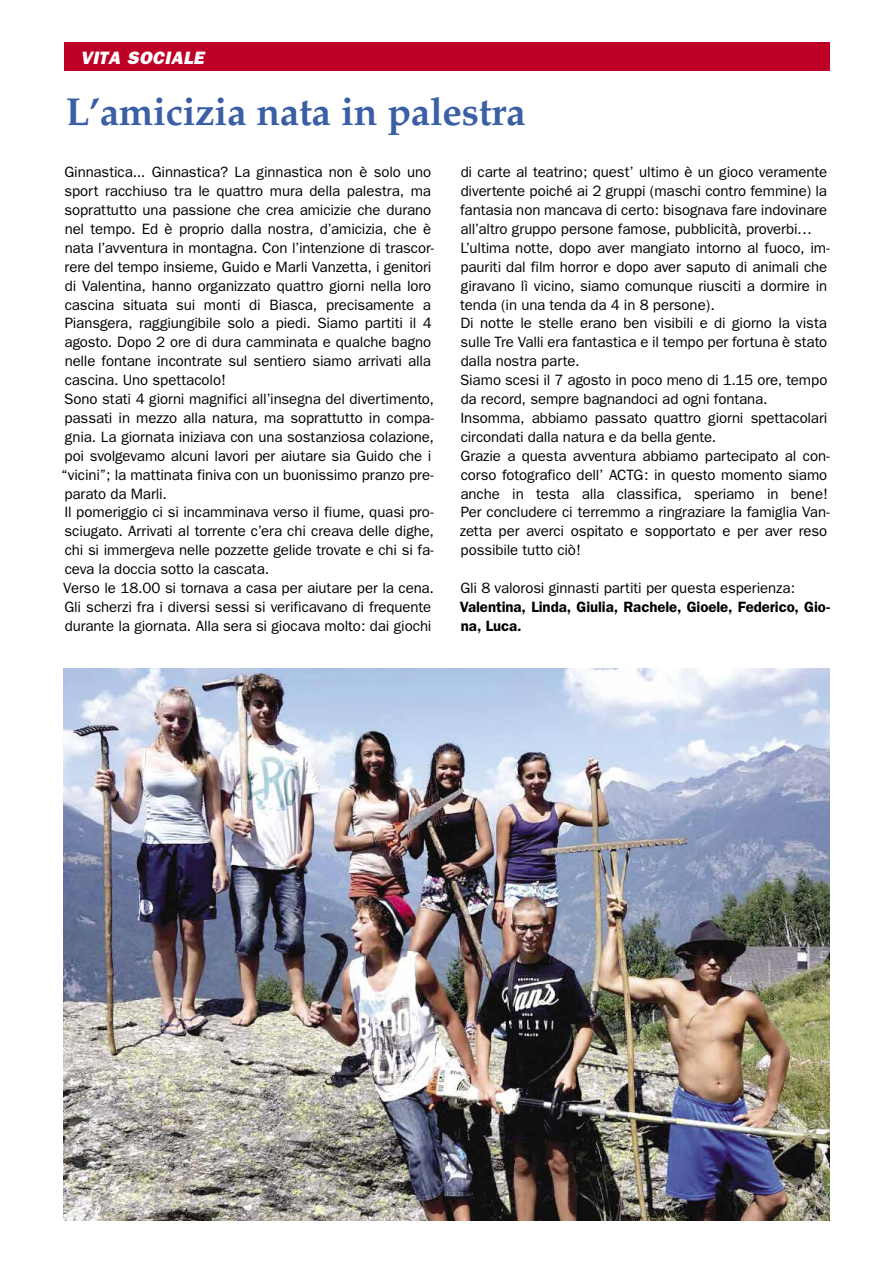
<style>
.page{position:relative;width:893px;height:1263px;background:#fff}
.page>*{position:absolute;margin:0;border:0;box-sizing:border-box;transform-origin:0 0}
.t1{font:700 39px "Palatino";letter-spacing:-.01em;color:#3b5fa4}
.t2{font:italic 800 18px "Franklin Gothic";letter-spacing:.025em;color:#fff}
.t3{font:15px/18.9px "Franklin Gothic";letter-spacing:-.005em;color:#000}
.t4{font:600 15px/18.9px "Franklin Gothic";letter-spacing:-.005em;color:#000}
</style>
<div class="page">
<div style="left:64px;top:43px;width:766px;height:28px;background:#be0027"></div>
<img style="left:63px;top:669px;width:766px;height:551px">
<p class="t2" style="left:80px;top:47px;width:125px">VITA SOCIALE</p>
<h1 class="t1" style="left:66px;top:89px;width:461px">L’amicizia nata in palestra</h1>
<p class="t3" style="left:61px;top:163px;width:374px">Ginnastica... Ginnastica? La ginnastica non è solo uno sport racchiuso tra le quattro mura della palestra, ma soprattutto una passione che crea amicizie che durano nel tempo. Ed è proprio dalla nostra, d’amicizia, che è nata l’avventura in montagna. Con l’intenzione di trascor&shy;rere del tempo insieme, Guido e Marli Vanzetta, i genitori di Valentina, hanno organizzato quattro giorni nella loro cascina situata sui monti di Biasca, precisamente a Piansgera, raggiungibile solo a piedi. Siamo partiti il 4 agosto. Dopo 2 ore di dura camminata e qualche bagno nelle fontane incontrate sul sentiero siamo arrivati alla cascina. Uno spettacolo!<br>Sono stati 4 giorni magnifici all’insegna del divertimento, passati in mezzo alla natura, ma soprattutto in compa&shy;gnia. La giornata iniziava con una sostanziosa colazione, poi svolgevamo alcuni lavori per aiutare sia Guido che i “vicini”; la mattinata finiva con un buonissimo pranzo pre&shy;parato da Marli.<br>Il pomeriggio ci si incamminava verso il fiume, quasi pro&shy;sciugato. Arrivati al torrente c’era chi creava delle dighe, chi si immergeva nelle pozzette gelide trovate e chi si fa&shy;ceva la doccia sotto la cascata.<br>Verso le 18.00 si tornava a casa per aiutare per la cena.<br>Gli scherzi fra i diversi sessi si verificavano di frequente durante la giornata. Alla sera si giocava molto: dai giochi</p>
<p class="t3" style="left:460px;top:163px;width:371px">di carte al teatrino; quest’ ultimo è un gioco veramente divertente poiché ai 2 gruppi (maschi contro femmine) la fantasia non mancava di certo: bisognava fare indovinare all’altro gruppo persone famose, pubblicità, proverbi… L’ultima notte, dopo aver mangiato intorno al fuoco, im&shy;pauriti dal film horror e dopo aver saputo di animali che giravano lì vicino, siamo comunque riusciti a dormire in tenda (in una tenda da 4 in 8 persone).<br>Di notte le stelle erano ben visibili e di giorno la vista sulle Tre Valli era fantastica e il tempo per fortuna è stato dalla nostra parte.<br>Siamo scesi il 7 agosto in poco meno di 1.15 ore, tempo da record, sempre bagnandoci ad ogni fontana.<br>Insomma, abbiamo passato quattro giorni spettacolari circondati dalla natura e da bella gente.<br>Grazie a questa avventura abbiamo partecipato al con&shy;corso fotografico dell’ ACTG: in questo momento siamo anche in testa alla classifica, speriamo in bene!<br>Per concludere ci terremmo a ringraziare la famiglia Van&shy;zetta per averci ospitato e sopportato e per aver reso possibile tutto ciò!</p>
<p class="t3" style="left:460px;top:579px;width:336px">Gli 8 valorosi ginnasti partiti per questa esperienza:</p>
<p class="t4" style="left:460px;top:597px;width:372px">Valentina, Linda, Giulia, Rachele, Gioele, Federico, Gio&shy;na, Luca.</p>
</div>
